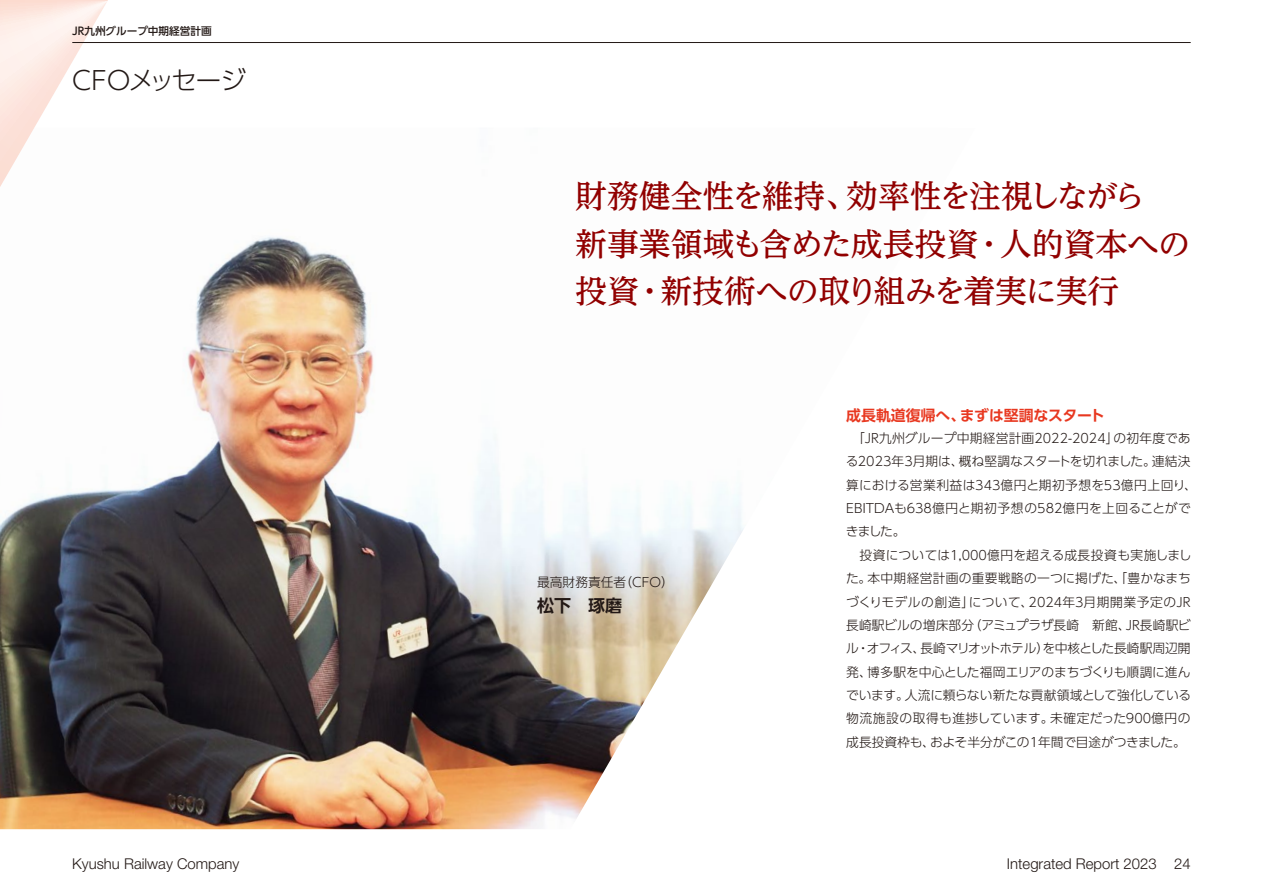
<style>
.page{position:relative;width:1263px;height:893px;background:#fff}
.page>*{position:absolute;margin:0;border:0;box-sizing:border-box;transform-origin:0 0}
.t1{font:500 31.95px/47.8px "UD Reimin Pro";letter-spacing:-.005em;color:#910000}
.t2{font:300 25.5px "UD Shin Go Pro";letter-spacing:-.035em;color:#221815}
.t3{font:700 16.95px "UD Shin Go Pro De";color:#221815}
.t4{font:300 14.85px "Helvetica Neue LT Std";color:#221815}
.t5{font:700 14.85px "UD Shin Go Pro De";letter-spacing:-.005em;color:#e83820}
.t6{font:300 12.75px/23.4px "UD Shin Go Pro";color:#221815}
.t7{font:500 10.65px "UD Shin Go Pro";color:#221815}
</style>
<div class="page">
<img style="left:0;top:237px;width:744px;height:592px">
<svg style="left:0;top:0;width:108px;height:187px"></svg>
<hr style="left:72px;top:42px;width:1119px;height:1px;background:#221815">
<p class="t7" style="left:72px;top:22px;width:141px">JR九州グループ中期経営計画</p>
<h2 class="t2" style="left:72px;top:60px;width:175px">CFOメッセージ</h2>
<h1 class="t1" style="left:575px;top:171px;width:617px">財務健全性を維持、効率性を注視しながら<br>新事業領域も含めた成長投資・人的資本への投資・新技術への取り組みを着実に実行</h1>
<p class="t6" style="left:537px;top:570px;width:138px">最高財務責任者（CFO）</p>
<h3 class="t3" style="left:537px;top:591px;width:87px">松下　琢磨</h3>
<p class="t5" style="left:846px;top:404px;width:260px">成長軌道復帰へ、まずは堅調なスタート</p>
<p class="t6" style="left:846px;top:426px;width:353px">　「JR九州グループ中期経営計画2022-2024」の初年度である2023年3月期は、概ね堅調なスタートを切れました。連結決算における営業利益は343億円と期初予想を53億円上回り、<br>EBITDAも638億円と期初予想の582億円を上回ることができました。<br>　投資については1,000億円を超える成長投資も実施しました。本中期経営計画の重要戦略の一つに掲げた、「豊かなまちづくりモデルの創造」について、2024年3月期開業予定のJR長崎駅ビルの増床部分（アミュプラザ長崎　新館、JR長崎駅ビル・オフィス、長崎マリオットホテル）を中核とした長崎駅周辺開発、博多駅を中心とした福岡エリアのまちづくりも順調に進んでいます。人流に頼らない新たな貢献領域として強化している物流施設の取得も進捗しています。未確定だった900億円の成長投資枠も、およそ半分がこの1年間で目途がつきました。</p>
<p class="t4" style="left:72px;top:855px;width:169px">Kyushu Railway Company</p>
<p class="t4" style="left:1007px;top:855px;width:185px">Integrated Report 2023 24</p>
</div>
